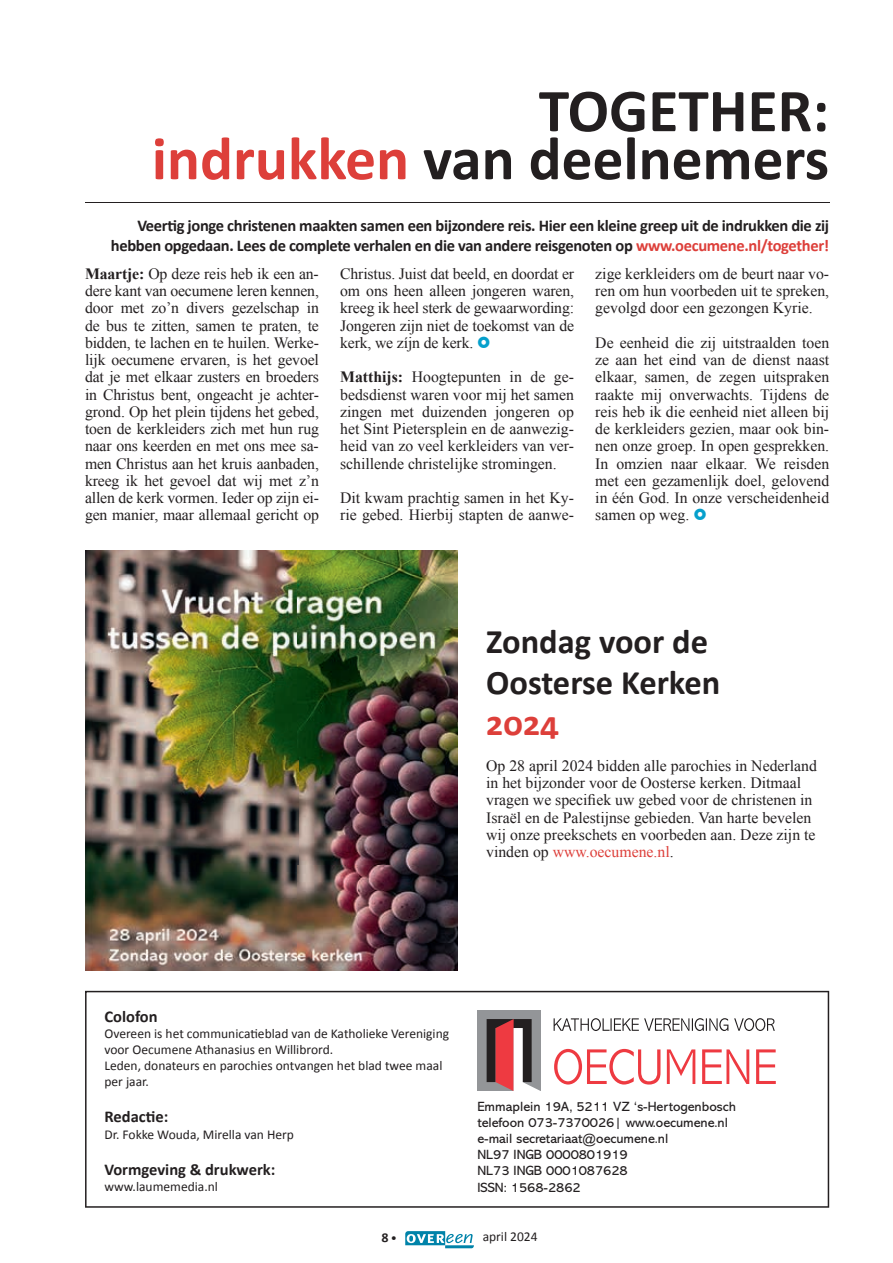
<style>
.page{position:relative;width:893px;height:1263px;background:#fff}
.page>*{position:absolute;margin:0;border:0;box-sizing:border-box;transform-origin:0 0}
.t1{font:700 61.5px/48px "Calibri";color:#231f20;text-align:right}
.t2{font:700 34.5px/41.4px "Calibri";color:#231f20}
.t3{font:700 34.5px "Calibri";color:#dd3f3a}
.t4{font:700 16.5px/19.8px "Calibri";letter-spacing:-.02em;color:#231f20;text-align:right}
.t5{font:700 16.5px "Calibri";color:#231f20}
.t6{font:15.75px/17.2px "Times New Roman";color:#231f20;text-align:justify}
.t7{font:13.5px/16.2px "Calibri";color:#231f20}
.t8{font:13.5px/16.2px "Abadi MT Std";color:#231f20}
.t9{font:700 13.5px "Calibri";color:#231f20}
.s1{color:#dd3f3a}
.s2{font-weight:700}
.s3{font-family:"Nunito";font-weight:400;font-size:10.5px}
</style>
<div class="page">
<svg style="left:405px;top:1231px;width:69px;height:17px"></svg>
<svg style="left:85px;top:991px;width:744px;height:217px"></svg>
<div style="left:478px;top:1010px;width:63px;height:81px;background:#939598"></div>
<svg style="left:487px;top:1019px;width:53px;height:72px"></svg>
<svg style="left:554px;top:1049px;width:222px;height:35px"></svg>
<svg style="left:554px;top:1018px;width:221px;height:13px"></svg>
<img style="left:85px;top:550px;width:373px;height:420px">
<hr style="left:85px;top:202px;width:744px;height:1px;background:#231f20">
<h1 class="t1" style="left:152px;top:84px;width:679px">TOGETHER:<br><span class="s1">indrukken</span> van deelnemers</h1>
<p class="t4" style="left:111px;top:215px;width:720px">Veertig jonge christenen maakten samen een bijzondere reis. Hier een kleine greep uit de indrukken die zij hebben opgedaan. Lees de complete verhalen en die van andere reisgenoten op <span class="s1">www.oecumene.nl/together!</span></p>
<p class="t6" style="left:85px;top:265px;width:235px"><span class="s2">Maartje:</span> Op deze reis heb ik een an&shy;dere kant van oecumene leren kennen, door met zo’n divers gezelschap in de bus te zitten, samen te praten, te bidden, te lachen en te huilen. Werke&shy;lijk oecumene ervaren, is het gevoel dat je met elkaar zusters en broeders in Christus bent, ongeacht je achter&shy;grond. Op het plein tijdens het gebed, toen de kerkleiders zich met hun rug naar ons keerden en met ons mee sa&shy;men Christus aan het kruis aanbaden, kreeg ik het gevoel dat wij met z’n allen de kerk vormen. Ieder op zijn ei&shy;gen manier, maar allemaal gericht op</p>
<p class="t6" style="left:340px;top:265px;width:235px">Christus. Juist dat beeld, en doordat er om ons heen alleen jongeren waren, kreeg ik heel sterk de gewaarwording:<br>Jongeren zijn niet de toekomst van de kerk, we zíjn de kerk.</p>
<p class="t6" style="left:340px;top:368px;width:235px"><span class="s2">Matthijs:</span> Hoogtepunten in de ge&shy;bedsdienst waren voor mij het samen zingen met duizenden jongeren op het Sint Pietersplein en de aanwezig&shy;heid van zo veel kerkleiders van ver&shy;schillende christelijke stromingen.</p>
<p class="t6" style="left:340px;top:489px;width:235px">Dit kwam prachtig samen in het Ky&shy;rie gebed. Hierbij stapten de aanwe-</p>
<p class="t6" style="left:595px;top:265px;width:235px">zige kerkleiders om de beurt naar vo&shy;ren om hun voorbeden uit te spreken, gevolgd door een gezongen Kyrie.</p>
<p class="t6" style="left:595px;top:334px;width:235px">De eenheid die zij uitstraalden toen ze aan het eind van de dienst naast elkaar, samen, de zegen uitspraken raakte mij onverwachts. Tijdens de reis heb ik die eenheid niet alleen bij de kerkleiders gezien, maar ook bin&shy;nen onze groep. In open gesprekken.<br>In omzien naar elkaar. We reisden met een gezamenlijk doel, gelovend in één God. In onze verscheidenheid samen op weg.</p>
<h2 class="t2" style="left:486px;top:619px;width:236px">Zondag voor de<br>Oosterse Kerken</h2>
<h2 class="t3" style="left:486px;top:702px;width:74px">2024</h2>
<p class="t6" style="left:486px;top:757px;width:332px;text-align:left">Op 28 april 2024 bidden alle parochies in Nederland in het bijzonder voor de Oosterse kerken. Ditmaal vragen we specifiek uw gebed voor de christenen in Israël en de Palestijnse gebieden. Van harte bevelen wij onze preekschets en voorbeden aan. Deze zijn te vinden op <span class="s1">www.oecumene.nl</span>.</p>
<p class="t5" style="left:104px;top:1006px;width:55px">Colofon</p>
<p class="t7" style="left:104px;top:1025px;width:346px">Overeen is het communicatieblad van de Katholieke Vereniging voor Oecumene Athanasius en Willibrord.<br>Leden, donateurs en parochies ontvangen het blad twee maal per jaar.</p>
<p class="t4" style="left:104px;top:1106px;width:65px">Redactie:</p>
<p class="t7" style="left:104px;top:1126px;width:191px">Dr. Fokke Wouda, Mirella van Herp</p>
<p class="t5" style="left:104px;top:1159px;width:172px">Vormgeving &amp; drukwerk:</p>
<p class="t7" style="left:104px;top:1178px;width:115px">www.laumemedia.nl</p>
<p class="t8" style="left:477px;top:1098px;width:260px">Emmaplein 19A, 5211 VZ ‘s-Hertogenbosch telefoon 073-7370026| www.oecumene.nl e-mail secretariaat@oecumene.nl<br>NL97 INGB 0000801919<br>NL73 INGB 0001087628<br>ISSN: 1568-2862</p>
<p class="t9" style="left:381px;top:1229px;width:17px">8 <span class="s3">•</span></p>
<p class="t7" style="left:483px;top:1229px;width:56px">april 2024</p>
</div>
